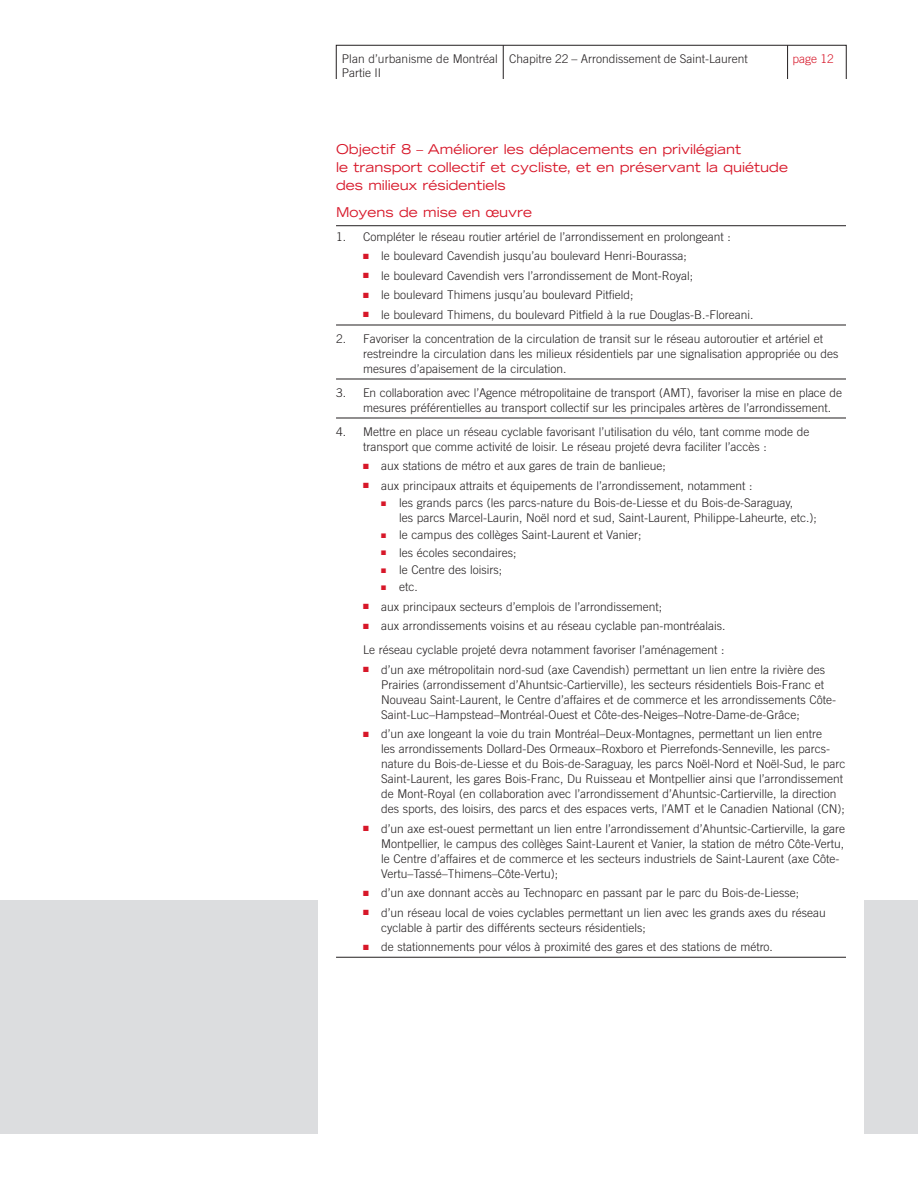
<style>
.page{position:relative;width:918px;height:1188px;background:#fff}
.page>*{position:absolute;margin:0;border:0;box-sizing:border-box;transform-origin:0 0}
.t1{font:expanded 13.5px/18px "Trade Gothic LH";color:#d71729}
.t2{font:300 12px/15px "Trade Gothic";color:#231f20}
.t3{font:300 12px "Trade Gothic";color:#d71729}
.s1{color:#d71729}
</style>
<div class="page">
<div style="left:0;top:900px;width:918px;height:234px;background:#dcdddf"></div>
<div style="left:318px;top:124px;width:546px;height:1032px;background:#fff"></div>
<hr style="left:503px;top:45px;width:1px;height:34px;background:#231f20">
<hr style="left:787px;top:45px;width:1px;height:34px;background:#231f20">
<div style="left:336px;top:45px;width:511px;height:34px;border:1px solid #231f20"></div>
<hr style="left:336px;top:225px;width:510px;height:1px;background:#231f20">
<hr style="left:336px;top:325px;width:510px;height:1px;background:#231f20">
<hr style="left:336px;top:379px;width:510px;height:1px;background:#231f20">
<hr style="left:336px;top:418px;width:510px;height:1px;background:#231f20">
<hr style="left:336px;top:957px;width:510px;height:1px;background:#231f20">
<p class="t2" style="left:342px;top:52px;width:158px;line-height:14.4px">Plan d’urbanisme de Montréal<br>Partie II</p>
<p class="t2" style="left:509px;top:52px;width:240px">Chapitre 22 – Arrondissement de Saint-Laurent</p>
<p class="t3" style="left:793px;top:54px;width:43px">page 12</p>
<p class="t1" style="left:336px;top:141px;width:453px">Objectif 8 – Améliorer les déplacements en privilégiant<br>le transport collectif et cycliste, et en préservant la quiétude des milieux résidentiels</p>
<p class="t1" style="left:336px;top:204px;width:198px">Moyens de mise en œuvre</p>
<p class="t2" style="left:336px;top:230px;width:396px">1. Compléter le réseau routier artériel de l’arrondissement en prolongeant :</p>
<p class="t2" style="left:363px;top:250px;width:325px"><span class="s1">■</span> le boulevard Cavendish jusqu’au boulevard Henri-Bourassa;</p>
<p class="t2" style="left:363px;top:269px;width:332px"><span class="s1">■</span> le boulevard Cavendish vers l’arrondissement de Mont-Royal;</p>
<p class="t2" style="left:363px;top:289px;width:272px"><span class="s1">■</span> le boulevard Thimens jusqu’au boulevard Pitfield;</p>
<p class="t2" style="left:363px;top:308px;width:392px"><span class="s1">■</span> le boulevard Thimens, du boulevard Pitfield à la rue Douglas-B.-Floreani.</p>
<p class="t2" style="left:363px;top:332px;width:477px;text-indent:-27px">2. Favoriser la concentration de la circulation de transit sur le réseau autoroutier et artériel et restreindre la circulation dans les milieux résidentiels par une signalisation appropriée ou des mesures d’apaisement de la circulation.</p>
<p class="t2" style="left:363px;top:386px;width:480px;text-indent:-27px">3. En collaboration avec l’Agence métropolitaine de transport (AMT), favoriser la mise en place de mesures préférentielles au transport collectif sur les principales artères de l’arrondissement.</p>
<p class="t2" style="left:363px;top:425px;width:448px;text-indent:-27px">4. Mettre en place un réseau cyclable favorisant l’utilisation du vélo, tant comme mode de transport que comme activité de loisir. Le réseau projeté devra faciliter l’accès :</p>
<p class="t2" style="left:363px;top:460px;width:304px"><span class="s1">■</span> aux stations de métro et aux gares de train de banlieue;</p>
<p class="t2" style="left:363px;top:479px;width:391px"><span class="s1">■</span> aux principaux attraits et équipements de l’arrondissement, notamment :</p>
<p class="t2" style="left:399px;top:496px;width:419px;text-indent:-18px"><span class="s1">■</span> les grands parcs (les parcs-nature du Bois-de-Liesse et du Bois-de-Saraguay,<br>les parcs Marcel-Laurin, Noël nord et sud, Saint-Laurent, Philippe-Laheurte, etc.);</p>
<p class="t2" style="left:381px;top:529px;width:262px"><span class="s1">■</span> le campus des collèges Saint-Laurent et Vanier;</p>
<p class="t2" style="left:381px;top:546px;width:137px"><span class="s1">■</span> les écoles secondaires;</p>
<p class="t2" style="left:381px;top:563px;width:122px"><span class="s1">■</span> le Centre des loisirs;</p>
<p class="t2" style="left:381px;top:580px;width:38px"><span class="s1">■</span> etc.</p>
<p class="t2" style="left:363px;top:600px;width:301px"><span class="s1">■</span> aux principaux secteurs d’emplois de l’arrondissement;</p>
<p class="t2" style="left:363px;top:615px;width:364px;line-height:24px"><span class="s1">■</span> aux arrondissements voisins et au réseau cyclable pan-montréalais.<br>Le réseau cyclable projeté devra notamment favoriser l’aménagement :</p>
<p class="t2" style="left:381px;top:663px;width:457px;text-indent:-18px"><span class="s1">■</span> d’un axe métropolitain nord-sud (axe Cavendish) permettant un lien entre la rivière des Prairies (arrondissement d’Ahuntsic-Cartierville), les secteurs résidentiels Bois-Franc et Nouveau Saint-Laurent, le Centre d’affaires et de commerce et les arrondissements Côte-Saint-Luc–Hampstead–Montréal-Ouest et Côte-des-Neiges–Notre-Dame-de-Grâce;</p>
<p class="t2" style="left:381px;top:727px;width:466px;text-indent:-18px"><span class="s1">■</span> d’un axe longeant la voie du train Montréal–Deux-Montagnes, permettant un lien entre<br>les arrondissements Dollard-Des Ormeaux–Roxboro et Pierrefonds-Senneville, les parcs&shy;nature du Bois-de-Liesse et du Bois-de-Saraguay, les parcs Noël-Nord et Noël-Sud, le parc Saint-Laurent, les gares Bois-Franc, Du Ruisseau et Montpellier ainsi que l’arrondissement de Mont-Royal (en collaboration avec l’arrondissement d’Ahuntsic-Cartierville, la direction des sports, des loisirs, des parcs et des espaces verts, l’AMT et le Canadien National (CN);</p>
<p class="t2" style="left:381px;top:822px;width:466px;text-indent:-18px"><span class="s1">■</span> d’un axe est-ouest permettant un lien entre l’arrondissement d’Ahuntsic-Cartierville, la gare Montpellier, le campus des collèges Saint-Laurent et Vanier, la station de métro Côte-Vertu, le Centre d’affaires et de commerce et les secteurs industriels de Saint-Laurent (axe Côte-Vertu–Tassé–Thimens–Côte-Vertu);</p>
<p class="t2" style="left:363px;top:886px;width:438px"><span class="s1">■</span> d’un axe donnant accès au Technoparc en passant par le parc du Bois-de-Liesse;</p>
<p class="t2" style="left:381px;top:906px;width:446px;text-indent:-18px"><span class="s1">■</span> d’un réseau local de voies cyclables permettant un lien avec les grands axes du réseau cyclable à partir des différents secteurs résidentiels;</p>
<p class="t2" style="left:363px;top:940px;width:411px"><span class="s1">■</span> de stationnements pour vélos à proximité des gares et des stations de métro.</p>
</div>
